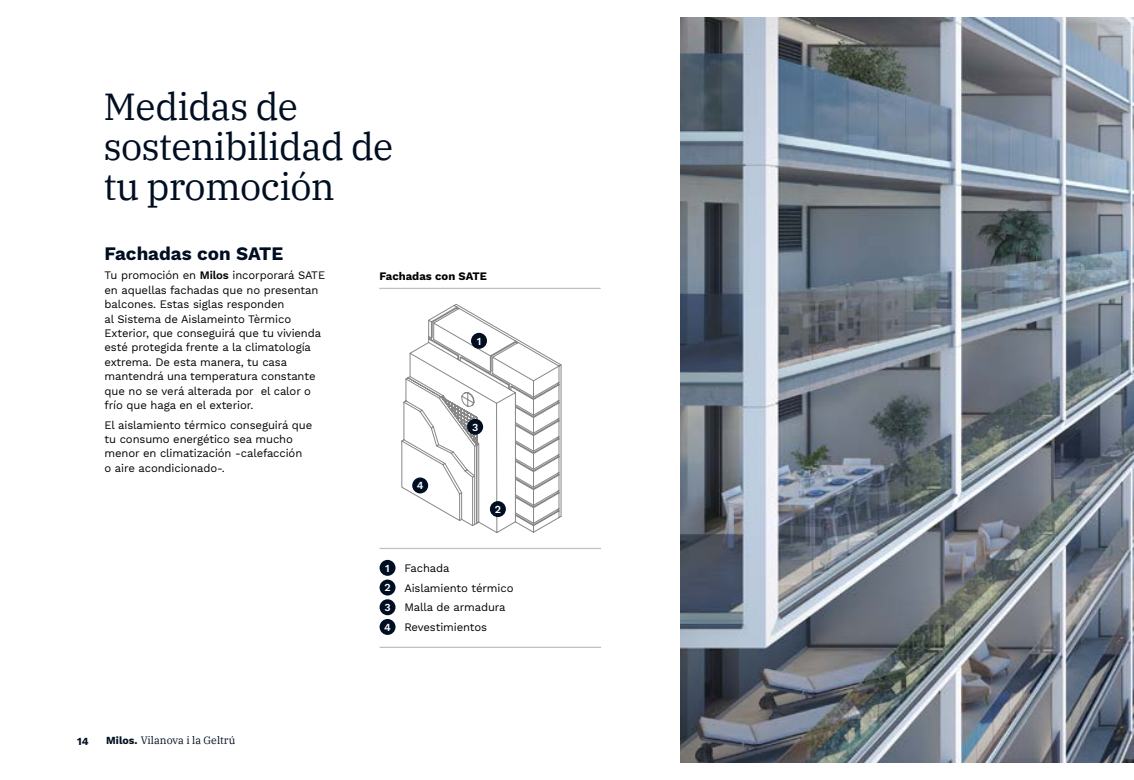
<style>
.page{position:relative;width:1134px;height:780px;background:#fff}
.page>*{position:absolute;margin:0;border:0;box-sizing:border-box;transform-origin:0 0}
.t1{font:37.5px/40px "IBM Plex Serif";letter-spacing:-.02em;color:#000e22}
.t2{font:700 18.75px "Work Sans";color:#000e22}
.t3{font:11.25px/14.4px "Work Sans";letter-spacing:-.01em;color:#000}
.t4{font:700 11.25px "Work Sans";color:#000}
.t5{font:10.62px "IBM Plex Serif";color:#000e22}
.t6{font:600 10.62px "Work Sans";color:#fff}
.t7{font:700 10.62px "Work Sans";color:#000e22}
.s1{font-weight:600}
.s2{font-family:"Work Sans";font-weight:700}
.s3{font-weight:600;font-size:10.62px;color:#fff}
</style>
<div class="page">
<img style="left:680px;top:18px;width:454px;height:744px">
<hr style="left:379px;top:288px;width:222px;height:1px;background:#bfc0c1">
<hr style="left:380px;top:646px;width:221px;height:2px;background:#bfc0c1">
<hr style="left:380px;top:548px;width:221px;height:1px;background:#bfc0c1">
<div style="left:380px;top:560px;width:15px;height:15px;background:#000e22;border-radius:50%"></div>
<div style="left:380px;top:579px;width:15px;height:16px;background:#000e22;border-radius:50%"></div>
<div style="left:380px;top:599px;width:15px;height:16px;background:#000e22;border-radius:50%"></div>
<div style="left:380px;top:619px;width:15px;height:16px;background:#000e22;border-radius:50%"></div>
<svg style="left:401px;top:304px;width:160px;height:229px"></svg>
<div style="left:467px;top:419px;width:16px;height:16px;background:#000e22;border-radius:50%"></div>
<div style="left:490px;top:501px;width:16px;height:16px;background:#000e22;border-radius:50%"></div>
<div style="left:412px;top:477px;width:16px;height:16px;background:#000e22;border-radius:50%"></div>
<div style="left:471px;top:333px;width:16px;height:16px;background:#000e22;border-radius:50%"></div>
<h1 class="t1" style="left:104px;top:84px;width:291px">Medidas de sostenibilidad de tu promoción</h1>
<h2 class="t2" style="left:105px;top:242px;width:180px">Fachadas con SATE</h2>
<p class="t3" style="left:105px;top:269px;width:222px">Tu promoción en <span class="s1">Milos</span> incorporará SATE en aquellas fachadas que no presentan balcones. Estas siglas responden<br>al Sistema de Aislameinto Tèrmico Exterior, que conseguirá que tu vivienda esté protegida frente a la climatología extrema. De esta manera, tu casa mantendrá una temperatura constante que no se verá alterada por el calor o frío que haga en el exterior.</p>
<p class="t3" style="left:105px;top:418px;width:209px">El aislamiento térmico conseguirá que tu consumo energético sea mucho menor en climatización -calefacción<br>o aire acondicionado-.</p>
<p class="t7" style="left:77px;top:734px;width:13px">14</p>
<p class="t5" style="left:106px;top:732px;width:131px"><span class="s2">Milos.</span> Vilanova i la Geltrú</p>
<p class="t4" style="left:380px;top:270px;width:109px">Fachadas con SATE</p>
<p class="t6" style="left:477px;top:335px;width:6px">1</p>
<p class="t6" style="left:417px;top:479px;width:8px">4</p>
<p class="t6" style="left:472px;top:421px;width:8px">3</p>
<p class="t6" style="left:495px;top:503px;width:8px">2</p>
<p class="t3" style="left:384px;top:559px;width:131px;line-height:19.8px;text-indent:20px">Fachada<br><span class="s3">2</span> Aislamiento térmico<br><span class="s3">3</span> Malla de armadura<br><span class="s3">4</span> Revestimientos</p>
<p class="t6" style="left:385px;top:562px;width:6px">1</p>
</div>
